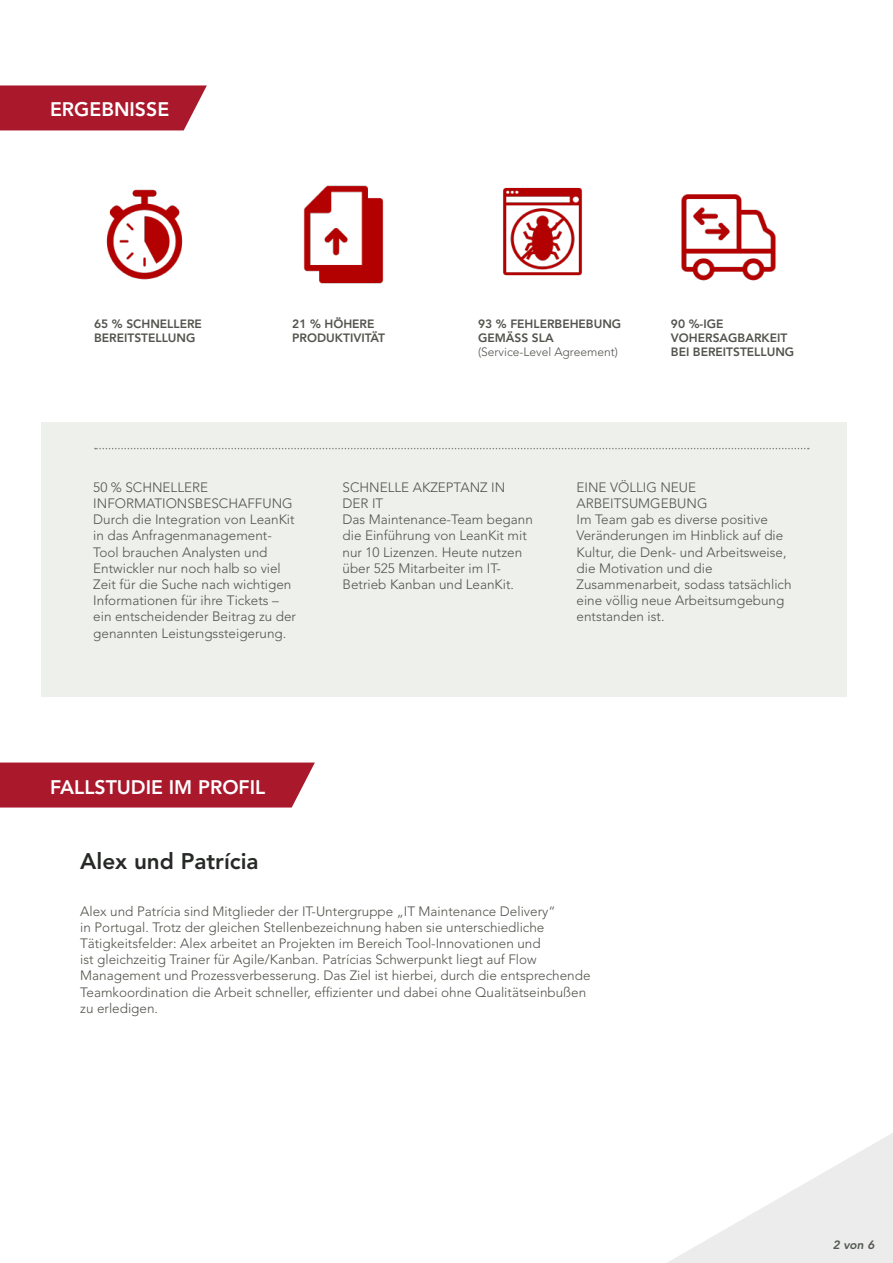
<style>
.page{position:relative;width:893px;height:1263px;background:#fff}
.page>*{position:absolute;margin:0;border:0;box-sizing:border-box;transform-origin:0 0}
.t1{font:800 22.5px "Avenir LT Std";color:#262926}
.t2{font:800 19.5px "Avenir LT Std";color:#fff}
.t3{font:300 13.5px/16.2px "Avenir LT Std";color:#52544d}
.t4{font:800 12px/14.4px "Avenir LT Std";color:#52544d}
.t5{font:300 12px "Avenir LT Std";color:#52544d}
.t6{font:italic 800 12px "Avenir LT Std";color:#545952}
</style>
<div class="page">
<div style="left:41px;top:422px;width:805px;height:274px;background:#eef0eb"></div>
<svg style="left:667px;top:1133px;width:226px;height:130px;fill:#edeeed"></svg>
<div style="left:0;top:762px;width:315px;height:45px;background:#aa182c"></div>
<svg style="left:0;top:85px;width:207px;height:45px;background:#af2739"></svg>
<svg style="left:95px;top:448px;width:714px;height:1px"></svg>
<img style="left:106px;top:189px;width:77px;height:91px">
<img style="left:303px;top:185px;width:81px;height:99px">
<img style="left:503px;top:187px;width:80px;height:89px">
<img style="left:681px;top:194px;width:95px;height:87px">
<h2 class="t2" style="left:50px;top:97px;width:121px">ERGEBNISSE</h2>
<p class="t4" style="left:94px;top:316px;width:109px">65 % SCHNELLERE<br>BEREITSTELLUNG</p>
<p class="t4" style="left:292px;top:316px;width:94px">21 % HÖHERE<br>PRODUKTIVITÄT</p>
<p class="t4" style="left:478px;top:316px;width:145px">93 % FEHLERBEHEBUNG<br>GEMÄSS SLA</p>
<p class="t5" style="left:478px;top:345px;width:141px">(Service-Level Agreement)</p>
<p class="t4" style="left:671px;top:316px;width:125px">90 %-IGE<br>VOHERSAGBARKEIT<br>BEI BEREITSTELLUNG</p>
<p class="t3" style="left:93px;top:479px;width:204px">50 % SCHNELLERE<br>INFORMATIONSBESCHAFFUNG<br>Durch die Integration von LeanKit in das Anfragenmanagement-<br>Tool brauchen Analysten und<br>Entwickler nur noch halb so viel<br>Zeit für die Suche nach wichtigen<br>Informationen für ihre Tickets – ein entscheidender Beitrag zu der genannten Leistungssteigerung.</p>
<p class="t3" style="left:343px;top:479px;width:192px">SCHNELLE AKZEPTANZ IN<br>DER IT<br>Das Maintenance-Team begann die Einführung von LeanKit mit nur 10 Lizenzen. Heute nutzen über 525 Mitarbeiter im IT-<br>Betrieb Kanban und LeanKit.</p>
<p class="t3" style="left:576px;top:479px;width:217px">EINE VÖLLIG NEUE<br>ARBEITSUMGEBUNG<br>Im Team gab es diverse positive<br>Veränderungen im Hinblick auf die<br>Kultur, die Denk- und Arbeitsweise, die Motivation und die<br>Zusammenarbeit, sodass tatsächlich eine völlig neue Arbeitsumgebung entstanden ist.</p>
<h2 class="t2" style="left:50px;top:775px;width:217px">FALLSTUDIE IM PROFIL</h2>
<h1 class="t1" style="left:80px;top:848px;width:180px">Alex und Patrícia</h1>
<p class="t3" style="left:80px;top:903px;width:512px">Alex und Patrícia sind Mitglieder der IT-Untergruppe „IT Maintenance Delivery“<br>in Portugal. Trotz der gleichen Stellenbezeichnung haben sie unterschiedliche Tätigkeitsfelder: Alex arbeitet an Projekten im Bereich Tool-Innovationen und<br>ist gleichzeitig Trainer für Agile/Kanban. Patrícias Schwerpunkt liegt auf Flow Management und Prozessverbesserung. Das Ziel ist hierbei, durch die entsprechende Teamkoordination die Arbeit schneller, effizienter und dabei ohne Qualitätseinbußen zu erledigen.</p>
<p class="t6" style="left:833px;top:1237px;width:43px">2 von 6</p>
</div>
